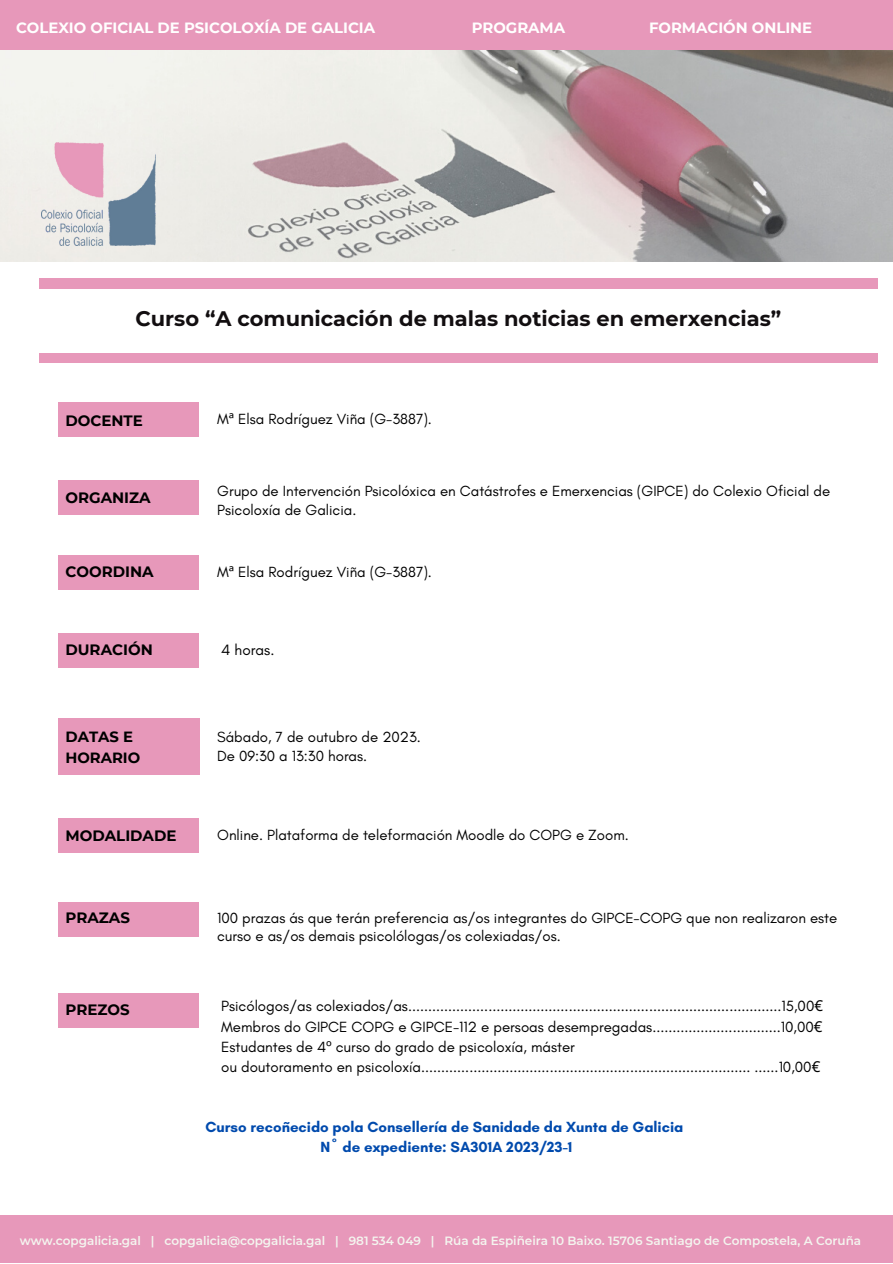
<style>
.page{position:relative;width:893px;height:1264px;background:#fff}
.page>*{position:absolute;margin:0;border:0;box-sizing:border-box;transform-origin:0 0}
.t1{font:700 21px "Montserrat";color:#120e10}
.t2{font:15.3px "Glacial Indifference";color:#000}
.t3{font:15px/18.8px "Glacial Indifference";color:#000}
.t4{font:700 15px "Glacial Indifference";color:#004aad}
.t5{font:700 15px "Montserrat";color:#000}
.t6{font:700 14.85px "Montserrat";color:#fff}
.t7{font:700 14.85px "Montserrat";color:#000}
.t8{font:600 12px "Montserrat";color:#f4f5ef}
.s1{font-family:"Noto Sans"}
</style>
<div class="page">
<img style="left:0;top:50px;width:892px;height:212px">
<div style="left:39px;top:353px;width:838px;height:10px;background:#e798ba"></div>
<div style="left:39px;top:278px;width:838px;height:10px;background:#e798ba"></div>
<div style="left:0;top:0;width:892px;height:50px;background:#e798ba"></div>
<div style="left:59px;top:402px;width:140px;height:35px;background:#e798ba"></div>
<div style="left:58px;top:718px;width:142px;height:56px;background:#e798ba"></div>
<div style="left:0;top:1215px;width:892px;height:47px;background:#e798ba"></div>
<img style="left:41px;top:142px;width:115px;height:104px">
<div style="left:59px;top:480px;width:140px;height:35px;background:#e798ba"></div>
<div style="left:59px;top:633px;width:140px;height:34px;background:#e798ba"></div>
<div style="left:59px;top:902px;width:140px;height:35px;background:#e798ba"></div>
<div style="left:58px;top:993px;width:140px;height:34px;background:#e798ba"></div>
<div style="left:59px;top:555px;width:140px;height:34px;background:#e798ba"></div>
<div style="left:59px;top:818px;width:140px;height:34px;background:#e798ba"></div>
<p class="t6" style="left:16px;top:18px;width:360px">COLEXIO OFICIAL DE PSICOLOXÍA DE GALICIA</p>
<p class="t6" style="left:471px;top:18px;width:95px">PROGRAMA</p>
<p class="t6" style="left:649px;top:18px;width:164px">FORMACIÓN ONLINE</p>
<p class="t1" style="left:135px;top:305px;width:647px">Curso “A comunicación de malas noticias en emerxencias”</p>
<p class="t5" style="left:65px;top:412px;width:79px">DOCENTE</p>
<p class="t3" style="left:217px;top:410px;width:216px">M<span class="s1">ª</span> Elsa Rodríguez Viña (G-3887).</p>
<p class="t5" style="left:65px;top:488px;width:87px">ORGANIZA</p>
<p class="t3" style="left:217px;top:481px;width:614px">Grupo de Intervención Psicolóxica en Catástrofes e Emerxencias (GIPCE) do Colexio Oficial de<br>Psicoloxía de Galicia.</p>
<p class="t5" style="left:65px;top:562px;width:90px">COORDINA</p>
<p class="t3" style="left:217px;top:562px;width:216px">M<span class="s1">ª</span> Elsa Rodríguez Viña (G-3887).</p>
<p class="t5" style="left:65px;top:640px;width:89px">DURACIÓN</p>
<p class="t2" style="left:221px;top:640px;width:55px">4 horas.</p>
<p class="t7" style="left:65px;top:727px;width:69px">DATAS E</p>
<p class="t7" style="left:65px;top:748px;width:76px">HORARIO</p>
<p class="t3" style="left:217px;top:727px;width:205px">Sábado, 7 de outubro de 2023.</p>
<p class="t3" style="left:217px;top:746px;width:151px">De 09:30 a 13:30 horas.</p>
<p class="t5" style="left:65px;top:826px;width:113px">MODALIDADE</p>
<p class="t3" style="left:217px;top:825px;width:413px">Online. Plataforma de teleformación Moodle do COPG e Zoom.</p>
<p class="t5" style="left:65px;top:908px;width:66px">PRAZAS</p>
<p class="t3" style="left:217px;top:908px;width:621px">100 prazas ás que terán preferencia as/os integrantes do GIPCE-COPG que non realizaron este curso e as/os demais psicolólogas/os colexiadas/os.</p>
<p class="t5" style="left:65px;top:1000px;width:66px">PREZOS</p>
<p class="t3" style="left:221px;top:996px;width:603px">Psicólogos/as colexiados/as.............................................................................................15,00<span class="s1">€</span></p>
<p class="t3" style="left:221px;top:1016px;width:603px">Membros do GIPCE COPG e GIPCE-112 e persoas desempregadas................................10,00<span class="s1">€</span></p>
<p class="t3" style="left:221px;top:1037px;width:355px">Estudantes de 4<span class="s1">º</span> curso do grado de psicoloxía, máster</p>
<p class="t3" style="left:221px;top:1057px;width:600px">ou doutoramento en psicoloxía.................................................................................. ......10,00<span class="s1">€</span></p>
<p class="t4" style="left:205px;top:1117px;width:479px">Curso recoñecido pola Consellería de Sanidade da Xunta de Galicia</p>
<p class="t4" style="left:320px;top:1137px;width:253px">Nº de expediente: SA301A 2023/23-1</p>
<p class="t8" style="left:20px;top:1232px;width:842px">www.copgalicia.gal | copgalicia@copgalicia.gal | 981 534 049 | Rúa da Espiñeira 10 Baixo. 15706 Santiago de Compostela, A Coruña</p>
</div>
